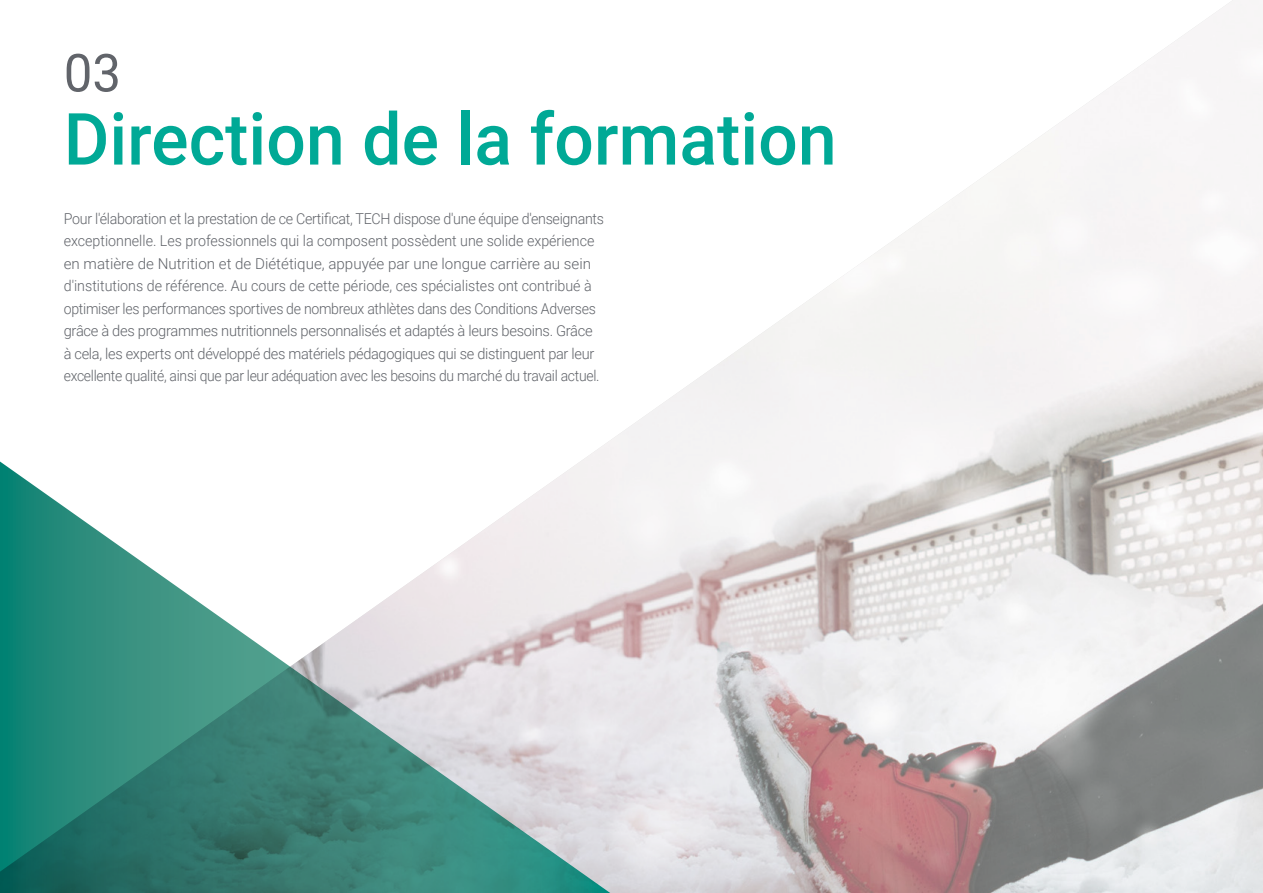
<style>
.page{position:relative;width:1263px;height:893px;background:#fff}
.page>*{position:absolute;margin:0;border:0;box-sizing:border-box;transform-origin:0 0}
.t1{font:500 72px "Roboto";color:#00a996}
.t2{font:52.5px "Roboto";color:#61646a}
.t3{font:300 15px/22.5px "Roboto";letter-spacing:-.02em;color:#61646a;scale:.95 1}
</style>
<div class="page">
<img style="left:603px;top:0;width:660px;height:893px">
<svg style="left:0;top:446px;width:640px;height:447px"></svg>
<h2 class="t2" style="left:64px;top:36px;width:59px">03</h2>
<h1 class="t1" style="left:64px;top:89px;width:774px">Direction de la formation</h1>
<p class="t3" style="left:64px;top:207px;width:570px">Pour l'élaboration et la prestation de ce Certificat, TECH dispose d'une équipe d'enseignants exceptionnelle. Les professionnels qui la composent possèdent une solide expérience en matière de Nutrition et de Diététique, appuyée par une longue carrière au sein d'institutions de référence. Au cours de cette période, ces spécialistes ont contribué à optimiser les performances sportives de nombreux athlètes dans des Conditions Adverses grâce à des programmes nutritionnels personnalisés et adaptés à leurs besoins. Grâce à cela, les experts ont développé des matériels pédagogiques qui se distinguent par leur excellente qualité, ainsi que par leur adéquation avec les besoins du marché du travail actuel.</p>
</div>
